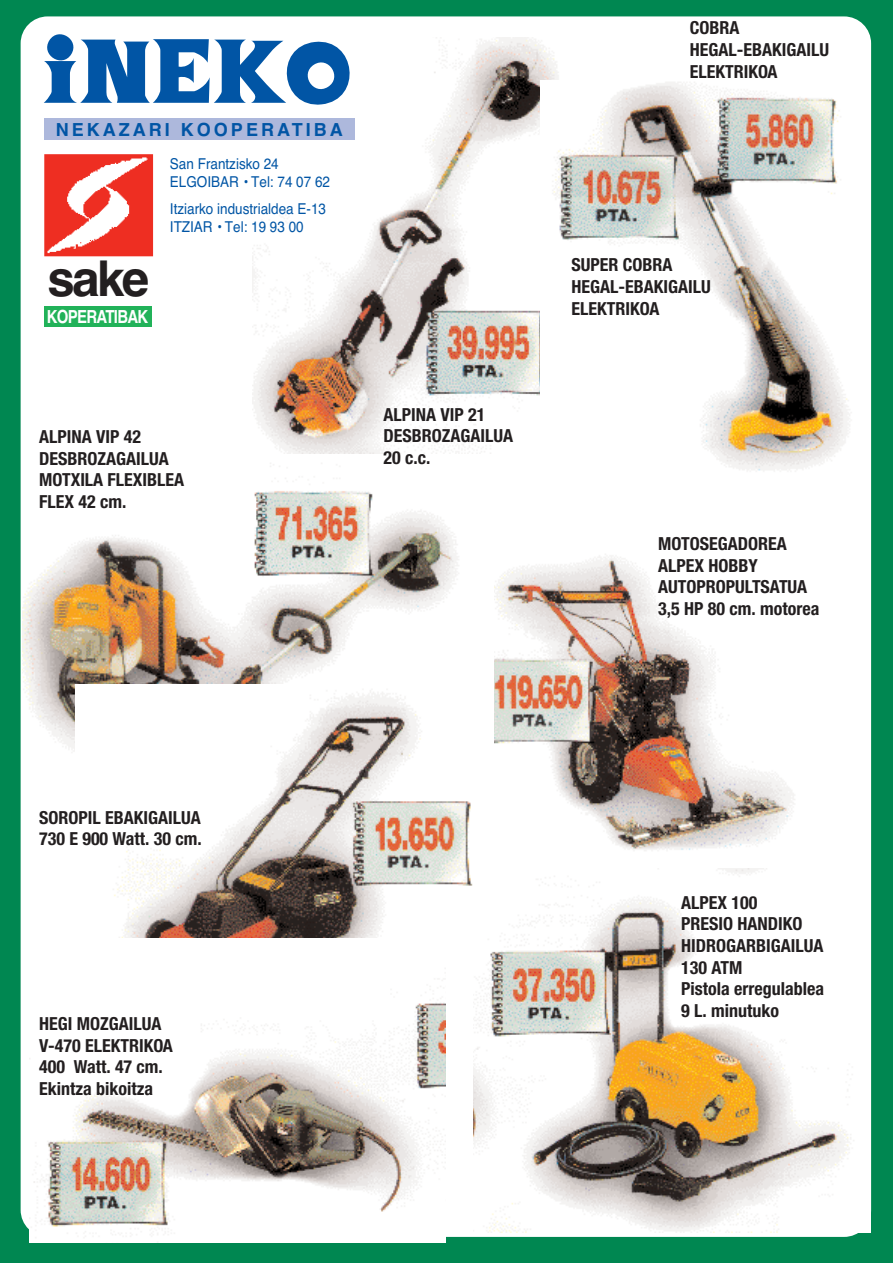
<style>
.page{position:relative;width:893px;height:1263px;background:#fff}
.page>*{position:absolute;margin:0;border:0;box-sizing:border-box;transform-origin:0 0}
.t1{font:79.5px "Vasca Clasica Bi";color:#0155a5}
.t2{font:700 49.5px "Helvetica";color:#231f20}
.t3{font:700 condensed 18px/21.6px "Helvetica Neue";color:#231f20}
.t4{font:700 18px "Helvetica";letter-spacing:.165em;color:#0155a5}
.t5{font:700 18px "Helvetica";letter-spacing:-.045em;color:#fff;scale:.83 1}
.t6{font:15px/18px "Helvetica";color:#0155a5;scale:.9 1}
</style>
<div class="page">
<div style="left:0;top:0;width:892px;height:1263px;background:#008751"></div>
<div style="left:21px;top:16px;width:850px;height:1221px;background:#fff;border-radius:27px"></div>
<img style="left:253px;top:38px;width:306px;height:415px">
<img style="left:494px;top:554px;width:301px;height:297px">
<img style="left:540px;top:80px;width:310px;height:392px">
<img style="left:23px;top:463px;width:436px;height:288px">
<img style="left:75px;top:685px;width:398px;height:342px">
<img style="left:30px;top:938px;width:415px;height:304px">
<img style="left:473px;top:868px;width:398px;height:365px">
<img style="left:44px;top:154px;width:110px;height:103px">
<div style="left:44px;top:306px;width:107px;height:21px;background:#21b259"></div>
<div style="left:44px;top:119px;width:310px;height:21px;background:#adb8dc"></div>
<h1 class="t1" style="left:43px;top:29px;width:309px">INEKO</h1>
<p class="t4" style="left:56px;top:119px;width:288px">NEKAZARI KOOPERATIBA</p>
<h2 class="t2" style="left:48px;top:250px;width:103px">sake</h2>
<p class="t5" style="left:47px;top:306px;width:124px">KOPERATIBAK</p>
<p class="t6" style="left:170px;top:155px;width:179px">San Frantzisko 24<br>ELGOIBAR • Tel: 74 07 62</p>
<p class="t6" style="left:170px;top:200px;width:175px">Itziarko industrialdea E-13<br>ITZIAR • Tel: 19 93 00</p>
<p class="t3" style="left:39px;top:428px;width:147px">ALPINA VIP 42<br>DESBROZAGAILUA<br>MOTXILA FLEXIBLEA<br>FLEX 42 cm.</p>
<p class="t3" style="left:384px;top:405px;width:131px">ALPINA VIP 21<br>DESBROZAGAILUA<br>20 c.c.</p>
<p class="t3" style="left:690px;top:19px;width:141px">COBRA<br>HEGAL-EBAKIGAILU<br>ELEKTRIKOA</p>
<p class="t3" style="left:571px;top:256px;width:141px">SUPER COBRA<br>HEGAL-EBAKIGAILU<br>ELEKTRIKOA</p>
<p class="t3" style="left:658px;top:535px;width:163px">MOTOSEGADOREA<br>ALPEX HOBBY<br>AUTOPROPULTSATUA<br>3,5 HP 80 cm. motorea</p>
<p class="t3" style="left:39px;top:808px;width:164px">SOROPIL EBAKIGAILUA<br>730 E 900 Watt. 30 cm.</p>
<p class="t3" style="left:39px;top:1014px;width:135px">HEGI MOZGAILUA<br>V-470 ELEKTRIKOA<br>400 Watt. 47 cm.<br>Ekintza bikoitza</p>
<p class="t3" style="left:681px;top:893px;width:144px">ALPEX 100<br>PRESIO HANDIKO<br>HIDROGARBIGAILUA<br>130 ATM<br>Pistola erregulablea<br>9 L. minutuko</p>
</div>
